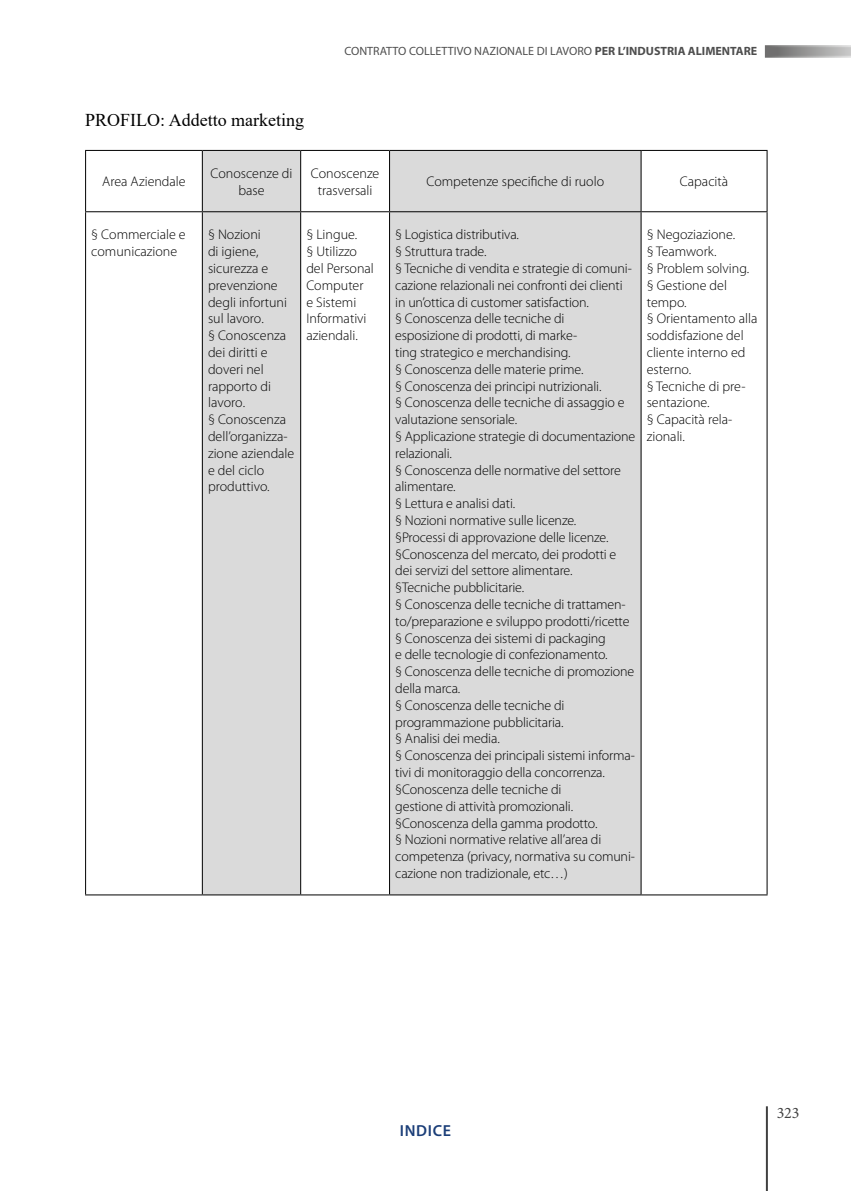
<style>
.page{position:relative;width:851px;height:1191px;background:#fff}
.page>*{position:absolute;margin:0;border:0;box-sizing:border-box;transform-origin:0 0}
.t1{font:18px "Times New Roman";color:#000}
.t2{font:600 16px "Myriad Pro";letter-spacing:.04em;color:#1b3e78}
.t3{font:16px "Minion Pro";color:#000}
.t4{font:300 14px/16.8px "Myriad Pro";letter-spacing:-.01em;color:#000}
.t5{font:12px "Myriad Pro";color:#000}
.s1{font-weight:700}
</style>
<div class="page">
<hr style="left:765px;top:1106px;width:2px;height:85px;background:#000">
<svg style="left:764px;top:45px;width:86px;height:13px"></svg>
<svg style="left:203px;top:151px;width:437px;height:743px;fill:#dadada"></svg>
<hr style="left:85px;top:150px;width:117px;height:1px;background:#000">
<hr style="left:202px;top:150px;width:98px;height:1px;background:#000">
<hr style="left:300px;top:150px;width:89px;height:1px;background:#000">
<hr style="left:389px;top:150px;width:252px;height:1px;background:#000">
<hr style="left:641px;top:150px;width:126px;height:1px;background:#000">
<hr style="left:85px;top:211px;width:117px;height:1px;background:#000">
<hr style="left:202px;top:211px;width:98px;height:1px;background:#000">
<hr style="left:300px;top:211px;width:89px;height:1px;background:#000">
<hr style="left:389px;top:211px;width:252px;height:1px;background:#000">
<hr style="left:641px;top:211px;width:126px;height:1px;background:#000">
<hr style="left:85px;top:894px;width:117px;height:1px;background:#000">
<hr style="left:202px;top:894px;width:98px;height:1px;background:#000">
<hr style="left:300px;top:894px;width:89px;height:1px;background:#000">
<hr style="left:389px;top:894px;width:252px;height:1px;background:#000">
<hr style="left:641px;top:894px;width:126px;height:1px;background:#000">
<hr style="left:85px;top:151px;width:1px;height:60px;background:#000">
<hr style="left:85px;top:212px;width:1px;height:682px;background:#000">
<hr style="left:202px;top:151px;width:1px;height:60px;background:#000">
<hr style="left:300px;top:151px;width:1px;height:60px;background:#000">
<hr style="left:389px;top:151px;width:1px;height:60px;background:#000">
<hr style="left:640px;top:151px;width:1px;height:60px;background:#000">
<hr style="left:766px;top:151px;width:1px;height:60px;background:#000">
<hr style="left:202px;top:212px;width:1px;height:682px;background:#000">
<hr style="left:300px;top:212px;width:1px;height:682px;background:#000">
<hr style="left:389px;top:212px;width:1px;height:682px;background:#000">
<hr style="left:640px;top:212px;width:1px;height:682px;background:#000">
<hr style="left:766px;top:212px;width:1px;height:682px;background:#000">
<p class="t1" style="left:85px;top:107px;width:221px">PROFILO: Addetto marketing</p>
<p class="t5" style="left:344px;top:44px;width:414px">CONTRATTO COLLETTIVO NAZIONALE DI LAVORO <span class="s1">PER L’INDUSTRIA ALIMENTARE</span></p>
<p class="t4" style="left:102px;top:173px;width:85px">Area Aziendale</p>
<p class="t4" style="left:210px;top:165px;width:83px;text-align:center">Conoscenze di base</p>
<p class="t4" style="left:311px;top:165px;width:70px;text-align:center">Conoscenze trasversali</p>
<p class="t4" style="left:426px;top:173px;width:179px">Competenze specifiche di ruolo</p>
<p class="t4" style="left:679px;top:173px;width:50px">Capacità</p>
<p class="t4" style="left:91px;top:226px;width:96px">§ Commerciale e comunicazione</p>
<p class="t4" style="left:208px;top:226px;width:88px">§ Nozioni<br>di igiene, sicurezza e prevenzione degli infortuni sul lavoro.<br>§ Conoscenza dei diritti e doveri nel rapporto di lavoro.<br>§ Conoscenza dell’organizza&shy;zione aziendale e del ciclo produttivo.</p>
<p class="t4" style="left:306px;top:226px;width:69px">§ Lingue.<br>§ Utilizzo del Personal<br>Computer<br>e Sistemi<br>Informativi aziendali.</p>
<p class="t4" style="left:395px;top:226px;width:242px">§ Logistica distributiva.<br>§ Struttura trade.<br>§ Tecniche di vendita e strategie di comuni&shy;cazione relazionali nei confronti dei clienti in un’ottica di customer satisfaction.<br>§ Conoscenza delle tecniche di<br>esposizione di prodotti, di marke-<br>ting strategico e merchandising.<br>§ Conoscenza delle materie prime.<br>§ Conoscenza dei principi nutrizionali.<br>§ Conoscenza delle tecniche di assaggio e valutazione sensoriale.<br>§ Applicazione strategie di documentazione relazionali.<br>§ Conoscenza delle normative del settore alimentare.<br>§ Lettura e analisi dati.<br>§ Nozioni normative sulle licenze.<br>§Processi di approvazione delle licenze. §Conoscenza del mercato, dei prodotti e dei servizi del settore alimentare.<br>§Tecniche pubblicitarie.<br>§ Conoscenza delle tecniche di trattamen&shy;to/preparazione e sviluppo prodotti/ricette § Conoscenza dei sistemi di packaging<br>e delle tecnologie di confezionamento.<br>§ Conoscenza delle tecniche di promozione della marca.<br>§ Conoscenza delle tecniche di programmazione pubblicitaria.<br>§ Analisi dei media.<br>§ Conoscenza dei principali sistemi informa&shy;tivi di monitoraggio della concorrenza. §Conoscenza delle tecniche di<br>gestione di attività promozionali. §Conoscenza della gamma prodotto.<br>§ Nozioni normative relative all’area di competenza (privacy, normativa su comuni&shy;cazione non tradizionale, etc…)</p>
<p class="t4" style="left:646px;top:226px;width:112px">§ Negoziazione.<br>§ Teamwork.<br>§ Problem solving. § Gestione del tempo.<br>§ Orientamento alla soddisfazione del cliente interno ed esterno.<br>§ Tecniche di pre&shy;sentazione.<br>§ Capacità rela&shy;zionali.</p>
<p class="t2" style="left:400px;top:1120px;width:53px">INDICE</p>
<p class="t3" style="left:776px;top:1102px;width:25px">323</p>
</div>
